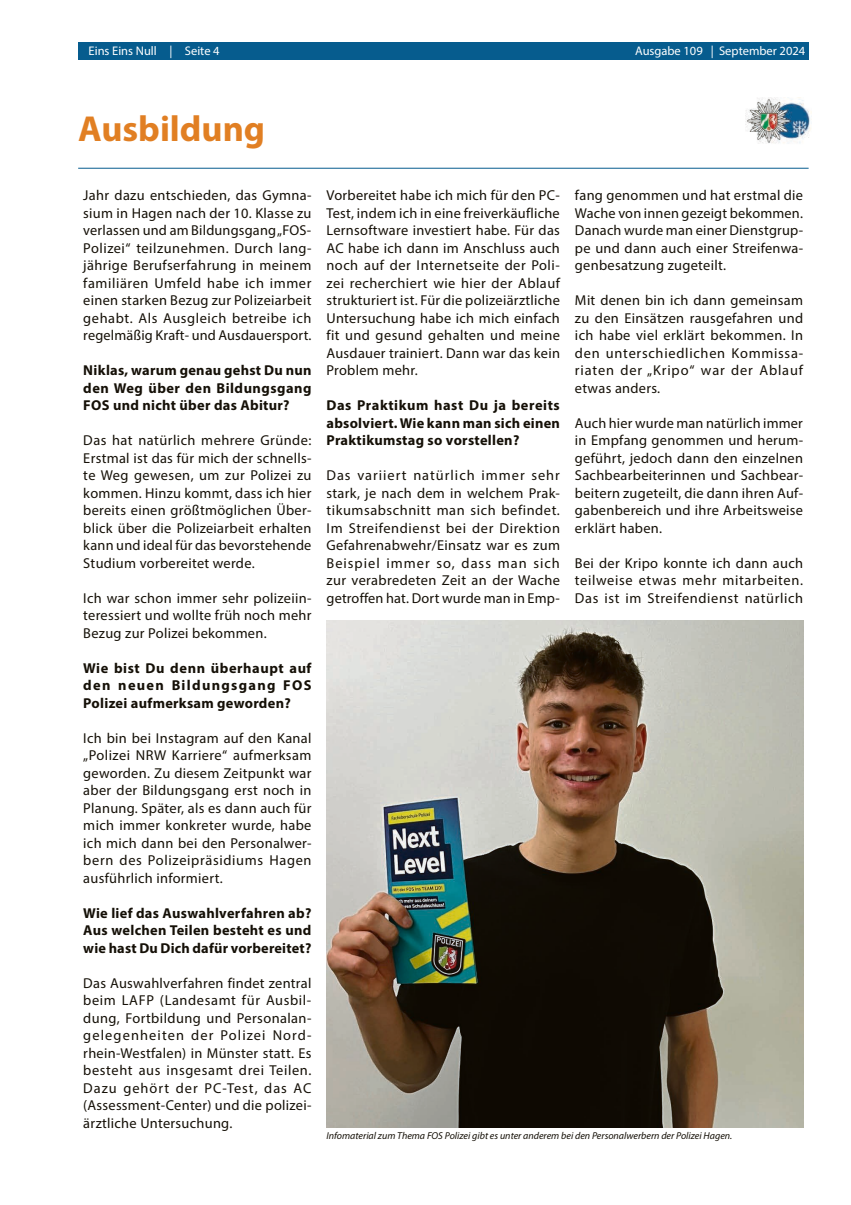
<style>
.page{position:relative;width:851px;height:1205px;background:#fff}
.page>*{position:absolute;margin:0;border:0;box-sizing:border-box;transform-origin:0 0}
.t1{font:700 36.25px "Myriad Pro";color:#e17f23}
.t2{font:14.38px/17.5px "Myriad Pro";letter-spacing:.02em;color:#151007;text-align:justify}
.t3{font:700 14.38px/17.5px "Myriad Pro";letter-spacing:.02em;color:#151007;text-align:justify}
.t4{font:12.5px "Myriad Pro";color:#fff}
.t5{font:italic 10px "Myriad Pro";color:#151007}
</style>
<div class="page">
<hr style="left:78px;top:168px;width:730px;height:1px;background:#065c8e">
<div style="left:78px;top:43px;width:730px;height:17px;background:#065c8e"></div>
<img style="left:326px;top:620px;width:477px;height:508px">
<img style="left:745px;top:98px;width:66px;height:46px">
<p class="t4" style="left:89px;top:43px;width:133px">Eins Eins Null | Seite 4</p>
<p class="t4" style="left:635px;top:43px;width:171px">Ausgabe 109 | September 2024</p>
<h1 class="t1" style="left:78px;top:105px;width:188px">Ausbildung</h1>
<p class="t2" style="left:83px;top:186px;width:230px">Jahr dazu entschieden, das Gymna&shy;sium in Hagen nach der 10. Klasse zu verlassen und am Bildungsgang „FOS-Polizei“ teilzunehmen. Durch lang&shy;jährige Berufserfahrung in meinem familiären Umfeld habe ich immer einen starken Bezug zur Polizeiarbeit gehabt. Als Ausgleich betreibe ich regelmäßig Kraft- und Ausdauersport.</p>
<p class="t3" style="left:83px;top:361px;width:230px">Niklas, warum genau gehst Du nun den Weg über den Bildungsgang FOS und nicht über das Abitur?</p>
<p class="t2" style="left:83px;top:431px;width:230px">Das hat natürlich mehrere Gründe:<br>Erstmal ist das für mich der schnells&shy;te Weg gewesen, um zur Polizei zu kommen. Hinzu kommt, dass ich hier bereits einen größtmöglichen Über&shy;blick über die Polizeiarbeit erhalten kann und ideal für das bevorstehende Studium vorbereitet werde.</p>
<p class="t2" style="left:83px;top:589px;width:229px">Ich war schon immer sehr polizeiin&shy;teressiert und wollte früh noch mehr Bezug zur Polizei bekommen.</p>
<p class="t3" style="left:83px;top:658px;width:230px">Wie bist Du denn überhaupt auf den neuen Bildungsgang FOS Polizei aufmerksam geworden?</p>
<p class="t2" style="left:83px;top:729px;width:230px">Ich bin bei Instagram auf den Kanal „Polizei NRW Karriere“ aufmerksam geworden. Zu diesem Zeitpunkt war aber der Bildungsgang erst noch in Planung. Später, als es dann auch für mich immer konkreter wurde, habe ich mich dann bei den Personalwer&shy;bern des Polizeipräsidiums Hagen ausführlich informiert.</p>
<p class="t3" style="left:83px;top:903px;width:230px">Wie lief das Auswahlverfahren ab?<br>Aus welchen Teilen besteht es und wie hast Du Dich dafür vorbereitet?</p>
<p class="t2" style="left:83px;top:974px;width:230px">Das Auswahlverfahren findet zentral beim LAFP (Landesamt für Ausbil&shy;dung, Fortbildung und Personalan&shy;gelegenheiten der Polizei Nord&shy;rhein-Westfalen) in Münster statt. Es besteht aus insgesamt drei Teilen.<br>Dazu gehört der PC-Test, das AC (Assessment-Center) und die polizei&shy;ärztliche Untersuchung.</p>
<p class="t2" style="left:326px;top:186px;width:235px">Vorbereitet habe ich mich für den PC-Test, indem ich in eine freiverkäufliche Lernsoftware investiert habe. Für das AC habe ich dann im Anschluss auch noch auf der Internetseite der Poli&shy;zei recherchiert wie hier der Ablauf strukturiert ist. Für die polizeiärztliche Untersuchung habe ich mich einfach fit und gesund gehalten und meine Ausdauer trainiert. Dann war das kein Problem mehr.</p>
<p class="t3" style="left:326px;top:396px;width:235px">Das Praktikum hast Du ja bereits absolviert. Wie kann man sich einen Praktikumstag so vorstellen?</p>
<p class="t2" style="left:326px;top:466px;width:235px">Das variiert natürlich immer sehr stark, je nach dem in welchem Prak&shy;tikumsabschnitt man sich befindet.<br>Im Streifendienst bei der Direktion Gefahrenabwehr/Einsatz war es zum Beispiel immer so, dass man sich zur verabredeten Zeit an der Wache getroffen hat. Dort wurde man in Emp-</p>
<p class="t2" style="left:575px;top:186px;width:230px">fang genommen und hat erstmal die Wache von innen gezeigt bekommen.<br>Danach wurde man einer Dienstgrup&shy;pe und dann auch einer Streifenwa&shy;genbesatzung zugeteilt.</p>
<p class="t2" style="left:575px;top:291px;width:230px">Mit denen bin ich dann gemeinsam zu den Einsätzen rausgefahren und ich habe viel erklärt bekommen. In den unterschiedlichen Kommissa&shy;riaten der „Kripo“ war der Ablauf etwas anders.</p>
<p class="t2" style="left:575px;top:414px;width:230px">Auch hier wurde man natürlich immer in Empfang genommen und herum&shy;geführt, jedoch dann den einzelnen Sachbearbeiterinnen und Sachbear&shy;beitern zugeteilt, die dann ihren Auf&shy;gabenbereich und ihre Arbeitsweise erklärt haben.</p>
<p class="t2" style="left:575px;top:554px;width:230px">Bei der Kripo konnte ich dann auch teilweise etwas mehr mitarbeiten.<br>Das ist im Streifendienst natürlich</p>
<p class="t5" style="left:326px;top:1130px;width:407px">Infomaterial zum Thema FOS Polizei gibt es unter anderem bei den Personalwerbern der Polizei Hagen.</p>
</div>
